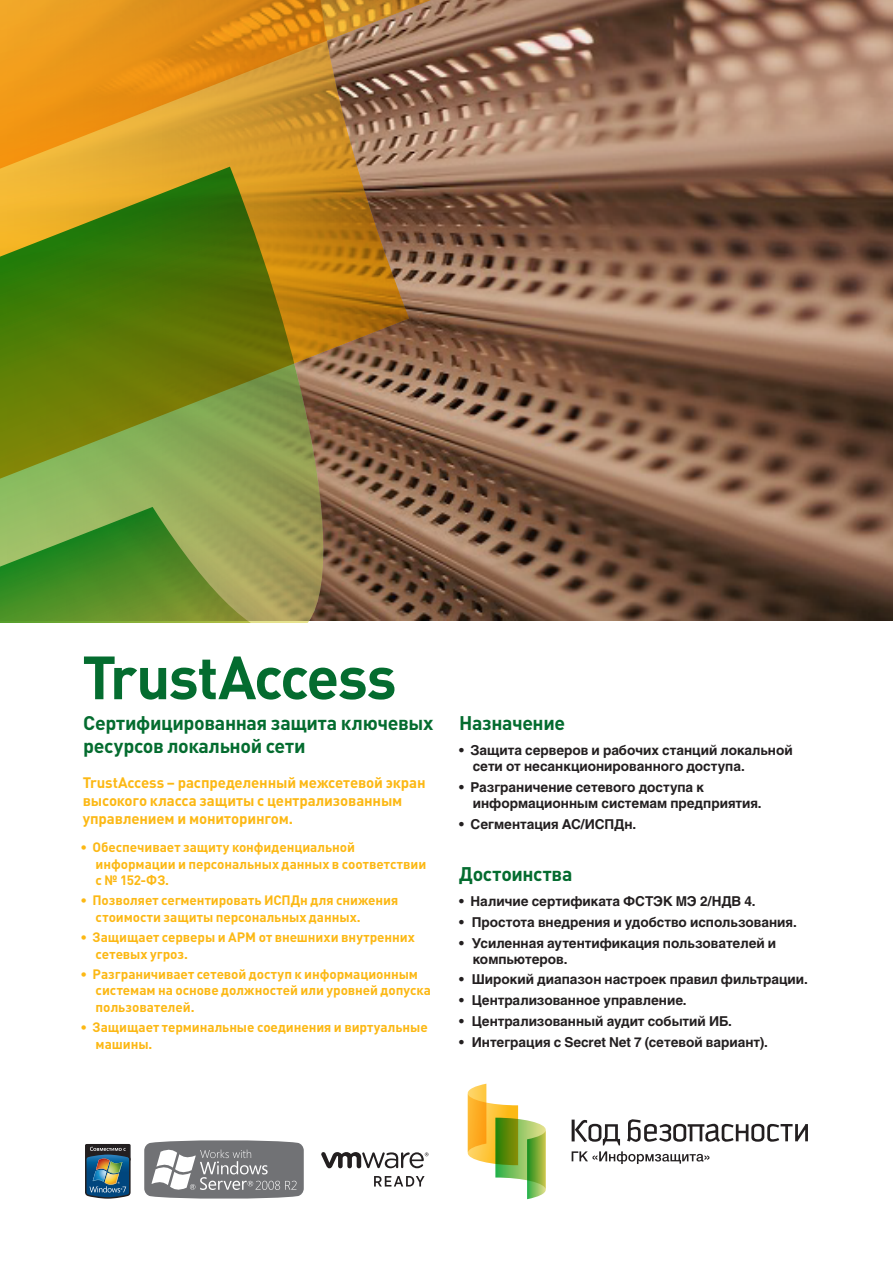
<style>
.page{position:relative;width:893px;height:1263px;background:#fff}
.page>*{position:absolute;margin:0;border:0;box-sizing:border-box;transform-origin:0 0}
.t1{font:700 60px "DIN Pro";letter-spacing:-.03em;color:#046c2f}
.t2{font:700 19.5px/23.4px "DIN Pro";letter-spacing:-.02em;color:#046c2f}
.t3{font:700 15px/18px "DIN Pro";letter-spacing:-.01em;color:#fcb814}
.t4{font:700 13.5px/16.2px "Helios";color:#231f20}
.t5{font:700 13.5px/16.2px "DIN Pro";letter-spacing:-.005em;color:#fcb814}
</style>
<div class="page">
<svg style="left:572px;top:1119px;width:48px;height:26px"></svg>
<svg style="left:627px;top:1119px;width:181px;height:23px"></svg>
<svg style="left:572px;top:1151px;width:137px;height:13px"></svg>
<svg style="left:468px;top:1084px;width:78px;height:115px"></svg>
<svg style="left:85px;top:1144px;width:46px;height:55px;background:#426272"></svg>
<svg style="left:144px;top:1140px;width:160px;height:59px;background:#8f8f92"></svg>
<svg style="left:321px;top:1152px;width:107px;height:16px"></svg>
<svg style="left:374px;top:1176px;width:51px;height:10px"></svg>
<img style="left:431px;top:0;width:462px;height:621px">
<svg style="left:323px;top:176px;width:108px;height:445px;background:#7a5843"></svg>
<svg style="left:409px;top:0;width:78px;height:176px;background:#9e7862"></svg>
<svg style="left:0;top:0;width:409px;height:516px;background:#c3862f"></svg>
<svg style="left:0;top:167px;width:323px;height:455px;background:#7d8a22"></svg>
<svg style="left:0;top:507px;width:294px;height:115px;background:#739b41"></svg>
<h1 class="t1" style="left:82px;top:637px;width:316px">TrustAccess</h1>
<h2 class="t2" style="left:83px;top:710px;width:352px">Сертифицированная защита ключевых ресурсов локальной сети</h2>
<p class="t3" style="left:83px;top:773px;width:344px">TrustAccess – распределенный межсетевой экран высокого класса защиты c централизованным управлением и мониторингом.</p>
<p class="t5" style="left:96px;top:839px;width:332px;text-indent:-15px">• Обеспечивает защиту конфиденциальной информации и персональных данных в соответствии с № 152-ФЗ.</p>
<p class="t5" style="left:96px;top:892px;width:304px;text-indent:-15px">• Позволяет сегментировать ИСПДн для снижения стоимости защиты персональных данных.</p>
<p class="t5" style="left:96px;top:929px;width:321px;text-indent:-15px">• Защищает серверы и АРМ от внешнихи внутренних сетевых угроз.</p>
<p class="t5" style="left:96px;top:966px;width:337px;text-indent:-15px">• Разграничивает сетевой доступ к информационным системам на основе должностей или уровней допуска пользователей.</p>
<p class="t5" style="left:96px;top:1019px;width:334px;text-indent:-15px">• Защищает терминальные соединения и виртуальные машины.</p>
<h2 class="t2" style="left:459px;top:710px;width:107px">Назначение</h2>
<p class="t4" style="left:473px;top:742px;width:321px;text-indent:-14px">• Защита серверов и рабочих станций локальной сети от несанкционированного доступа.</p>
<p class="t4" style="left:473px;top:779px;width:290px;text-indent:-14px">• Разграничение сетевого доступа к информационным системам предприятия.</p>
<p class="t4" style="left:459px;top:816px;width:178px">• Сегментация АС/ИСПДн.</p>
<h2 class="t2" style="left:459px;top:861px;width:115px">Достоинства</h2>
<p class="t4" style="left:459px;top:893px;width:298px">• Наличие сертификата ФСТЭК МЭ 2/НДВ 4.</p>
<p class="t4" style="left:459px;top:914px;width:339px">• Простота внедрения и удобство использования.</p>
<p class="t4" style="left:473px;top:935px;width:305px;text-indent:-14px">• Усиленная аутентификация пользователей и компьютеров.</p>
<p class="t4" style="left:459px;top:971px;width:350px">• Широкий диапазон настроек правил фильтрации.</p>
<p class="t4" style="left:459px;top:992px;width:229px">• Централизованное управление.</p>
<p class="t4" style="left:459px;top:1013px;width:274px">• Централизованный аудит событий ИБ.</p>
<p class="t4" style="left:459px;top:1034px;width:310px">• Интеграция с Secret Net 7 (сетевой вариант).</p>
</div>
